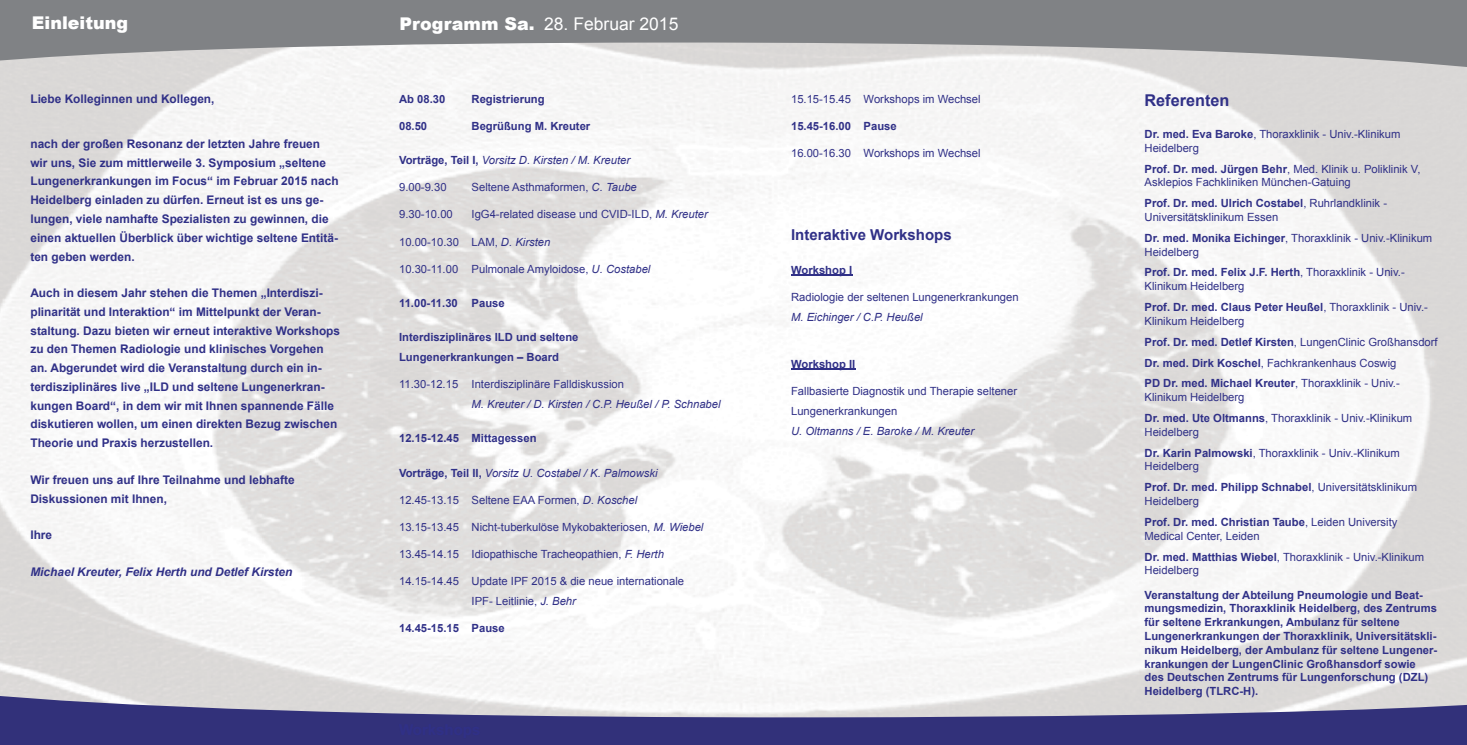
<style>
.page{position:relative;width:1467px;height:745px;background:#fff}
.page>*{position:absolute;margin:0;border:0;box-sizing:border-box;transform-origin:0 0}
.t1{font:17.5px "Arial";color:#fff}
.t2{font:900 17.5px "Arial";color:#fff}
.t3{font:700 16.25px "Arial";color:#303087}
.t4{font:700 15px "Arial";color:#303087}
.t5{font:700 11.88px/18.8px "Arial";color:#303087}
.t6{font:italic 700 11.88px "Arial";color:#303087}
.t7{font:11.25px/20.9px "Arial";color:#303087}
.t8{font:700 11.25px/13.8px "Arial";color:#303087}
.t9{font:italic 11.25px "Arial";color:#303087}
.s1{font-weight:900}
.s2{font-weight:700;font-style:normal}
.s3{font-style:italic}
.s4{font-weight:700}
</style>
<div class="page">
<img style="left:0;top:68px;width:1467px;height:626px">
<svg style="left:0;top:0;width:1467px;height:68px;background:#9d9ea0"></svg>
<svg style="left:0;top:694px;width:1467px;height:50px;background:#7472a0"></svg>
<hr style="left:791px;top:274px;width:61px;height:1px;background:#303087">
<hr style="left:791px;top:368px;width:64px;height:2px;background:#303087">
<h1 class="t2" style="left:32px;top:10px;width:98px">Einleitung</h1>
<h1 class="t1" style="left:400px;top:12px;width:280px"><span class="s1">Programm Sa.</span> 28. Februar 2015</h1>
<p class="t5" style="left:30px;top:90px;width:186px">Liebe Kolleginnen und Kollegen,</p>
<p class="t5" style="left:30px;top:135px;width:310px">nach der großen Resonanz der letzten Jahre freuen wir uns, Sie zum mittlerweile 3. Symposium „seltene Lungenerkrankungen im Focus“ im Februar 2015 nach Heidelberg einladen zu dürfen. Erneut ist es uns ge&shy;lungen, viele namhafte Spezialisten zu gewinnen, die einen aktuellen Überblick über wichtige seltene Entitä&shy;ten geben werden.</p>
<p class="t5" style="left:30px;top:284px;width:311px">Auch in diesem Jahr stehen die Themen „Interdiszi&shy;plinarität und Interaktion“ im Mittelpunkt der Veran&shy;staltung. Dazu bieten wir erneut interaktive Workshops zu den Themen Radiologie und klinisches Vorgehen an. Abgerundet wird die Veranstaltung durch ein in&shy;terdisziplinäres live „ILD und seltene Lungenerkran&shy;kungen Board“, in dem wir mit Ihnen spannende Fälle diskutieren wollen, um einen direkten Bezug zwischen Theorie und Praxis herzustellen.</p>
<p class="t5" style="left:30px;top:470px;width:266px">Wir freuen uns auf Ihre Teilnahme und lebhafte<br>Diskussionen mit Ihnen,</p>
<p class="t5" style="left:30px;top:525px;width:23px">Ihre</p>
<p class="t6" style="left:30px;top:563px;width:263px">Michael Kreuter, Felix Herth und Detlef Kirsten</p>
<p class="t8" style="left:399px;top:92px;width:48px">Ab 08.30</p>
<p class="t8" style="left:472px;top:92px;width:75px">Registrierung</p>
<p class="t8" style="left:399px;top:119px;width:30px">08.50</p>
<p class="t8" style="left:472px;top:119px;width:120px">Begrüßung M. Kreuter</p>
<p class="t9" style="left:399px;top:153px;width:233px"><span class="s2">Vorträge, Teil I,</span> Vorsitz D. Kirsten / M. Kreuter</p>
<p class="t7" style="left:399px;top:177px;width:49px">9.00-9.30</p>
<p class="t7" style="left:472px;top:177px;width:167px">Seltene Asthmaformen, <span class="s3">C. Taube</span></p>
<p class="t7" style="left:399px;top:204px;width:55px">9.30-10.00</p>
<p class="t7" style="left:472px;top:204px;width:238px">IgG4-related disease und CVID-ILD, <span class="s3">M. Kreuter</span></p>
<p class="t7" style="left:399px;top:231px;width:153px">10.00-10.30 LAM, <span class="s3">D. Kirsten</span></p>
<p class="t7" style="left:399px;top:258px;width:253px">10.30-11.00 Pulmonale Amyloidose, <span class="s3">U. Costabel</span></p>
<p class="t8" style="left:399px;top:296px;width:107px">11.00-11.30 Pause</p>
<p class="t8" style="left:399px;top:327px;width:181px;line-height:20px">Interdisziplinäres ILD und seltene<br>Lungenerkrankungen – Board</p>
<p class="t7" style="left:399px;top:373px;width:227px">11.30-12.15 Interdisziplinäre Falldiskussion</p>
<p class="t9" style="left:472px;top:397px;width:251px">M. Kreuter / D. Kirsten / C.P. Heußel / P. Schnabel</p>
<p class="t8" style="left:399px;top:431px;width:139px">12.15-12.45 Mittagessen</p>
<p class="t9" style="left:399px;top:465px;width:260px"><span class="s2">Vorträge, Teil II,</span> Vorsitz U. Costabel / K. Palmowski</p>
<p class="t7" style="left:399px;top:489px;width:240px">12.45-13.15 Seltene EAA Formen, <span class="s3">D. Koschel</span></p>
<p class="t7" style="left:399px;top:516px;width:306px">13.15-13.45 Nicht-tuberkulöse Mykobakteriosen, <span class="s3">M. Wiebel</span></p>
<p class="t7" style="left:399px;top:543px;width:266px">13.45-14.15 Idiopathische Tracheopathien, <span class="s3">F. Herth</span></p>
<p class="t7" style="left:472px;top:571px;width:214px;line-height:20px;text-indent:-72px">14.15-14.45 Update IPF 2015 &amp; die neue internationale<br>IPF- Leitlinie, <span class="s3">J. Behr</span></p>
<p class="t8" style="left:399px;top:621px;width:107px">14.45-15.15 Pause</p>
<p class="t7" style="left:791px;top:88px;width:191px">15.15-15.45 Workshops im Wechsel</p>
<p class="t8" style="left:791px;top:119px;width:107px">15.45-16.00 Pause</p>
<p class="t7" style="left:791px;top:143px;width:191px">16.00-16.30 Workshops im Wechsel</p>
<h3 class="t4" style="left:791px;top:224px;width:162px">Interaktive Workshops</h3>
<p class="t8" style="left:791px;top:263px;width:63px">Workshop I</p>
<p class="t7" style="left:791px;top:286px;width:229px">Radiologie der seltenen Lungenerkrankungen</p>
<p class="t9" style="left:791px;top:309px;width:133px">M. Eichinger / C.P. Heußel</p>
<p class="t8" style="left:791px;top:357px;width:66px">Workshop II</p>
<p class="t7" style="left:791px;top:381px;width:228px;line-height:20px">Fallbasierte Diagnostik und Therapie seltener<br>Lungenerkrankungen</p>
<p class="t9" style="left:791px;top:424px;width:185px">U. Oltmanns / E. Baroke / M. Kreuter</p>
<h2 class="t3" style="left:1144px;top:90px;width:86px">Referenten</h2>
<p class="t7" style="left:1144px;top:127px;width:257px;line-height:13.8px"><span class="s4">Dr. med. Eva Baroke</span>, Thoraxklinik - Univ.-Klinikum<br>Heidelberg</p>
<p class="t7" style="left:1144px;top:162px;width:277px;line-height:13.8px"><span class="s4">Prof. Dr. med. Jürgen Behr</span>, Med. Klinik u. Poliklinik V,<br>Asklepios Fachkliniken München-Gatuing</p>
<p class="t7" style="left:1144px;top:196px;width:244px;line-height:13.8px"><span class="s4">Prof. Dr. med. Ulrich Costabel</span>, Ruhrlandklinik -<br>Universitätsklinikum Essen</p>
<p class="t7" style="left:1144px;top:231px;width:289px;line-height:13.8px"><span class="s4">Dr. med. Monika Eichinger</span>, Thoraxklinik - Univ.-Klinikum<br>Heidelberg</p>
<p class="t7" style="left:1144px;top:265px;width:262px;line-height:13.8px"><span class="s4">Prof. Dr. med. Felix J.F. Herth</span>, Thoraxklinik - Univ.-<br>Klinikum Heidelberg</p>
<p class="t7" style="left:1144px;top:300px;width:285px;line-height:13.8px"><span class="s4">Prof. Dr. med. Claus Peter Heußel</span>, Thoraxklinik - Univ.-<br>Klinikum Heidelberg</p>
<p class="t7" style="left:1144px;top:331px;width:295px"><span class="s4">Prof. Dr. med. Detlef Kirsten</span>, LungenClinic Großhansdorf<br><span class="s4">Dr. med. Dirk Koschel</span>, Fachkrankenhaus Coswig<br><span class="s4">PD Dr. med. Michael Kreuter</span>, Thoraxklinik - Univ.-</p>
<p class="t7" style="left:1144px;top:386px;width:269px">Klinikum Heidelberg<br><span class="s4">Dr. med. Ute Oltmanns</span>, Thoraxklinik - Univ.-Klinikum</p>
<p class="t7" style="left:1144px;top:421px;width:257px">Heidelberg<br><span class="s4">Dr. Karin Palmowski</span>, Thoraxklinik - Univ.-Klinikum</p>
<p class="t7" style="left:1144px;top:456px;width:274px">Heidelberg<br><span class="s4">Prof. Dr. med. Philipp Schnabel</span>, Universitätsklinikum</p>
<p class="t7" style="left:1144px;top:490px;width:254px">Heidelberg<br><span class="s4">Prof. Dr. med. Christian Taube</span>, Leiden University</p>
<p class="t7" style="left:1144px;top:525px;width:281px">Medical Center, Leiden<br><span class="s4">Dr. med. Matthias Wiebel</span>, Thoraxklinik - Univ.-Klinikum</p>
<p class="t7" style="left:1144px;top:559px;width:56px">Heidelberg</p>
<p class="t8" style="left:1144px;top:588px;width:294px">Veranstaltung der Abteilung Pneumologie und Beat&shy;mungsmedizin, Thoraxklinik Heidelberg, des Zentrums für seltene Erkrankungen, Ambulanz für seltene Lungenerkrankungen der Thoraxklinik, Universitätskli&shy;nikum Heidelberg, der Ambulanz für seltene Lungener&shy;krankungen der LungenClinic Großhansdorf sowie des Deutschen Zentrums für Lungenforschung (DZL)<br>Heidelberg (TLRC-H).</p>
</div>
